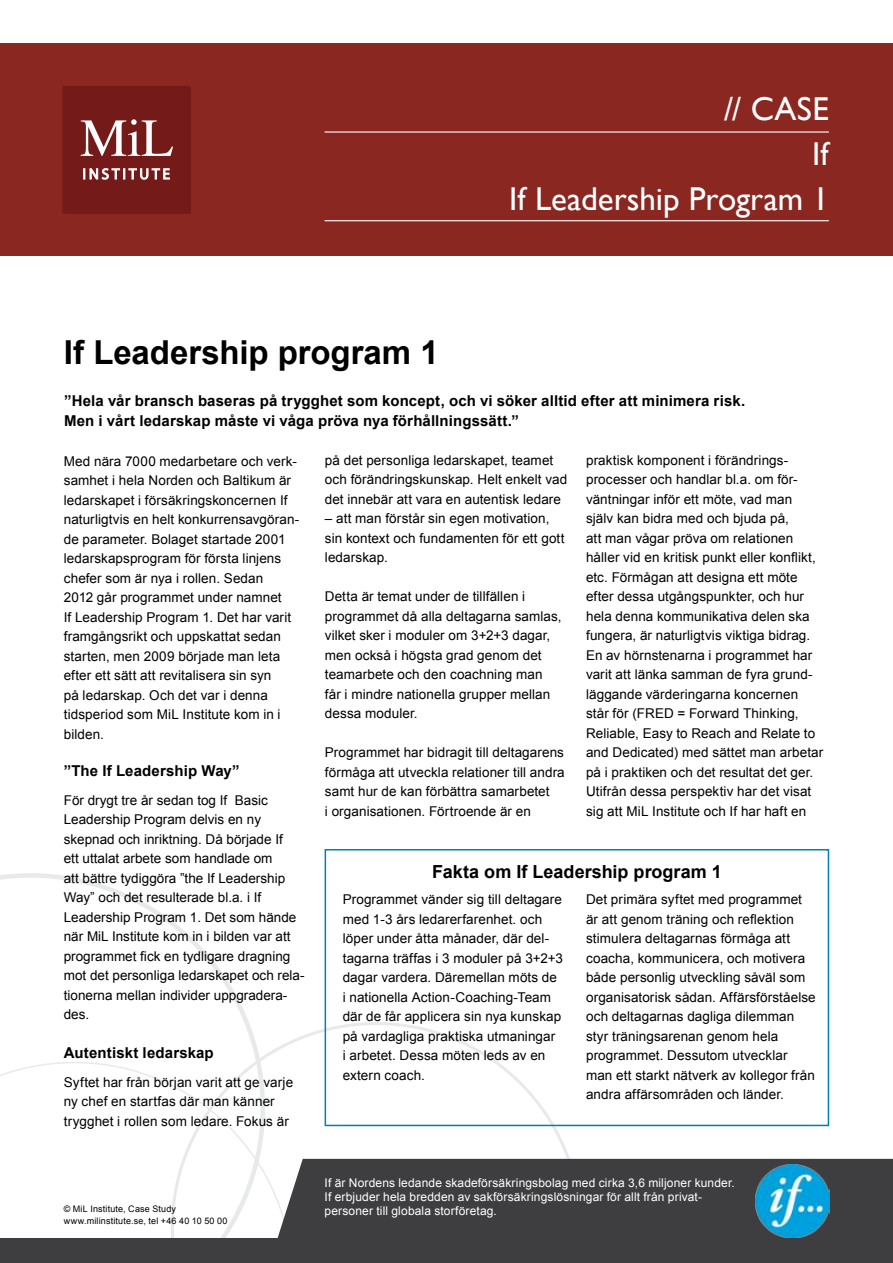
<style>
.page{position:relative;width:893px;height:1263px;background:#fff}
.page>*{position:absolute;margin:0;border:0;box-sizing:border-box;transform-origin:0 0}
.t1{font:33px/45px "Gill Sans";color:#fff;text-align:right}
.t2{font:700 33px "Arial";color:#000}
.t3{font:700 18px "Arial";color:#000}
.t4{font:700 15px/19.5px "Arial";letter-spacing:.01em;color:#000}
.t5{font:13.5px/19.5px "Arial";letter-spacing:.005em;color:#000}
.t6{font:12px/14.4px "Arial";letter-spacing:.01em;color:#fff}
.t7{font:9px/12px "Arial";letter-spacing:.02em;color:#000}
</style>
<div class="page">
<svg style="left:0;top:873px;width:249px;height:149px"></svg>
<svg style="left:0;top:1062px;width:171px;height:24px"></svg>
<svg style="left:171px;top:1022px;width:411px;height:216px"></svg>
<div style="left:0;top:1238px;width:893px;height:25px;background:#3e3e40"></div>
<div style="left:0;top:43px;width:893px;height:212px;background:#8a2720"></div>
<hr style="left:325px;top:131px;width:504px;height:2px;background:#fff">
<hr style="left:325px;top:220px;width:504px;height:1px;background:#fff">
<div style="left:277px;top:1159px;width:616px;height:79px;background:#3e3e40"></div>
<div style="left:62px;top:86px;width:128px;height:127px;background:#741b19;border-radius:2px"></div>
<svg style="left:83px;top:168px;width:87px;height:12px"></svg>
<svg style="left:81px;top:119px;width:92px;height:37px"></svg>
<div style="left:325px;top:849px;width:504px;height:277px;border:2px solid #0080ac"></div>
<div style="left:472px;top:1162px;width:421px;height:76px;background:#3e3e40"></div>
<img style="left:755px;top:1164px;width:74px;height:73px">
<h1 class="t2" style="left:64px;top:331px;width:376px">If Leadership program 1</h1>
<h1 class="t1" style="left:509px;top:86px;width:321px">// CASE<br>If<br>If Leadership Program 1</h1>
<p class="t4" style="left:64px;top:392px;width:683px">”Hela vår bransch baseras på trygghet som koncept, och vi söker alltid efter att minimera risk.<br>Men i vårt ledarskap måste vi våga pröva nya förhållningssätt.”</p>
<p class="t5" style="left:64px;top:451px;width:237px">Med nära 7000 medarbetare och verk&shy;samhet i hela Norden och Baltikum är ledarskapet i försäkringskoncernen If naturligtvis en helt konkurrensavgöran&shy;de parameter. Bolaget startade 2001 ledarskapsprogram för första linjens chefer som är nya i rollen. Sedan<br>2012 går programmet under namnet<br>If Leadership Program 1. Det har varit framgångsrikt och uppskattat sedan starten, men 2009 började man leta efter ett sätt att revitalisera sin syn<br>på ledarskap. Och det var i denna tidsperiod som MiL Institute kom in i bilden.</p>
<p class="t4" style="left:64px;top:762px;width:177px">”The If Leadership Way”</p>
<p class="t5" style="left:64px;top:790px;width:242px">För drygt tre år sedan tog If Basic Leadership Program delvis en ny skepnad och inriktning. Då började If<br>ett uttalat arbete som handlade om<br>att bättre tydiggöra ”the If Leadership Way” och det resulterade bl.a. i If Leadership Program 1. Det som hände när MiL Institute kom in i bilden var att programmet fick en tydligare dragning mot det personliga ledarskapet och rela&shy;tionerna mellan individer uppgradera&shy;des.</p>
<p class="t4" style="left:64px;top:1044px;width:151px">Autentiskt ledarskap</p>
<p class="t5" style="left:64px;top:1072px;width:231px">Syftet har från början varit att ge varje ny chef en startfas där man känner trygghet i rollen som ledare. Fokus är</p>
<p class="t7" style="left:64px;top:1203px;width:165px">© MiL Institute, Case Study www.milinstitute.se, tel +46 40 10 50 00</p>
<p class="t5" style="left:325px;top:450px;width:244px">på det personliga ledarskapet, teamet och förändringskunskap. Helt enkelt vad det innebär att vara en autentisk ledare</p>
<p class="t5" style="left:325px;top:509px;width:241px">– att man förstår sin egen motivation, sin kontext och fundamenten för ett gott ledarskap.</p>
<p class="t5" style="left:325px;top:587px;width:238px">Detta är temat under de tillfällen i programmet då alla deltagarna samlas, vilket sker i moduler om 3+2+3 dagar, men också i högsta grad genom det teamarbete och den coachning man får i mindre nationella grupper mellan dessa moduler.</p>
<p class="t5" style="left:325px;top:743px;width:241px">Programmet har bidragit till deltagarens förmåga att utveckla relationer till andra samt hur de kan förbättra samarbetet<br>i organisationen. Förtroende är en</p>
<p class="t5" style="left:586px;top:450px;width:239px">praktisk komponent i förändrings&shy;processer och handlar bl.a. om för&shy;väntningar inför ett möte, vad man<br>själv kan bidra med och bjuda på,<br>att man vågar pröva om relationen håller vid en kritisk punkt eller konflikt, etc. Förmågan att designa ett möte efter dessa utgångspunkter, och hur hela denna kommunikativa delen ska fungera, är naturligtvis viktiga bidrag.<br>En av hörnstenarna i programmet har varit att länka samman de fyra grund&shy;läggande värderingarna koncernen står för (FRED = Forward Thinking, Reliable, Easy to Reach and Relate to and Dedicated) med sättet man arbetar på i praktiken och det resultat det ger.<br>Utifrån dessa perspektiv har det visat sig att MiL Institute och If har haft en</p>
<h2 class="t3" style="left:432px;top:860px;width:291px">Fakta om If Leadership program 1</h2>
<p class="t5" style="left:343px;top:890px;width:222px">Programmet vänder sig till deltagare med 1-3 års ledarerfarenhet. och löper under åtta månader, där del&shy;tagarna träffas i 3 moduler på 3+2+3 dagar vardera. Däremellan möts de i nationella Action-Coaching-Team där de får applicera sin nya kunskap på vardagliga praktiska utmaningar<br>i arbetet. Dessa möten leds av en extern coach.</p>
<p class="t5" style="left:586px;top:890px;width:231px">Det primära syftet med programmet är att genom träning och reflektion stimulera deltagarnas förmåga att coacha, kommunicera, och motivera både personlig utveckling såväl som organisatorisk sådan. Affärsförståelse och deltagarnas dagliga dilemman styr träningsarenan genom hela programmet. Dessutom utvecklar man ett starkt nätverk av kollegor från andra affärsområden och länder.</p>
<p class="t6" style="left:325px;top:1175px;width:412px">If är Nordens ledande skadeförsäkringsbolag med cirka 3,6 miljoner kunder.<br>If erbjuder hela bredden av sakförsäkringslösningar för allt från privat&shy;personer till globala storföretag.</p>
</div>
